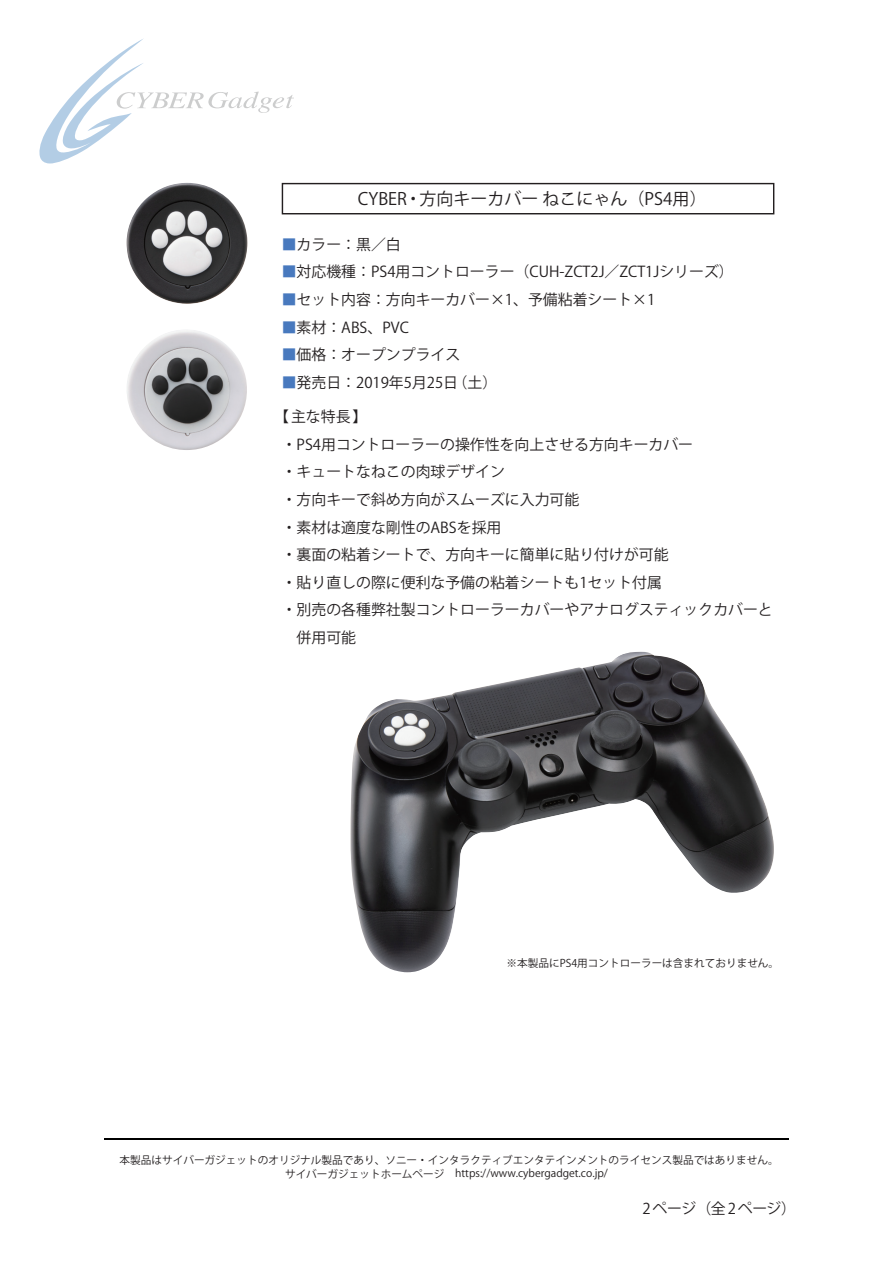
<style>
.page{position:relative;width:893px;height:1263px;background:#fff}
.page>*{position:absolute;margin:0;border:0;box-sizing:border-box;transform-origin:0 0}
.t1{font:16.95px "Koz Go Pr 6 N";color:#231f20}
.t2{font:14.85px "Koz Go Pr 6 N";color:#231f20}
.t3{font:10.65px/13.4px "Koz Go Pr 6 N";color:#231f20;text-align:center}
.s1{color:#4879be}
</style>
<div class="page">
<svg style="left:39px;top:39px;width:255px;height:125px"></svg>
<hr style="left:104px;top:1138px;width:685px;height:2px;background:#000">
<div style="left:282px;top:183px;width:492px;height:31px;border:1px solid #231f20"></div>
<img style="left:127px;top:330px;width:120px;height:120px">
<img style="left:126px;top:183px;width:121px;height:121px">
<img style="left:350px;top:652px;width:424px;height:320px">
<p class="t1" style="left:358px;top:189px;width:350px">CYBER・方向キーカバー ねこにゃん（PS4用）</p>
<p class="t2" style="left:282px;top:236px;width:121px"><span class="s1">■</span>カラー：黒／白</p>
<p class="t2" style="left:282px;top:264px;width:454px"><span class="s1">■</span>対応機種：PS4用コントローラー（CUH-ZCT2J／ZCT1Jシリーズ）</p>
<p class="t2" style="left:282px;top:291px;width:375px"><span class="s1">■</span>セット内容：方向キーカバー×1、予備粘着シート×1</p>
<p class="t2" style="left:282px;top:319px;width:129px"><span class="s1">■</span>素材：ABS、PVC</p>
<p class="t2" style="left:282px;top:346px;width:180px"><span class="s1">■</span>価格：オープンプライス</p>
<p class="t2" style="left:282px;top:374px;width:217px"><span class="s1">■</span>発売日：2019年5月25日（土）</p>
<p class="t2" style="left:274px;top:408px;width:95px">【主な特長】</p>
<p class="t2" style="left:282px;top:436px;width:413px">・PS4用コントローラーの操作性を向上させる方向キーカバー</p>
<p class="t2" style="left:282px;top:463px;width:225px">・キュートなねこの肉球デザイン</p>
<p class="t2" style="left:282px;top:491px;width:299px">・方向キーで斜め方向がスムーズに入力可能</p>
<p class="t2" style="left:282px;top:519px;width:221px">・素材は適度な剛性のABSを採用</p>
<p class="t2" style="left:282px;top:546px;width:388px">・裏面の粘着シートで、方向キーに簡単に貼り付けが可能</p>
<p class="t2" style="left:282px;top:574px;width:382px">・貼り直しの際に便利な予備の粘着シートも1セット付属</p>
<p class="t2" style="left:282px;top:602px;width:493px">・別売の各種弊社製コントローラーカバーやアナログスティックカバーと</p>
<p class="t2" style="left:297px;top:629px;width:61px">併用可能</p>
<p class="t3" style="left:507px;top:956px;width:274px">※本製品にPS4用コントローラーは含まれておりません。</p>
<p class="t3" style="left:120px;top:1153px;width:661px">本製品はサイバーガジェットのオリジナル製品であり、ソニー・インタラクティブエンタテインメントのライセンス製品ではありません。サイバーガジェットホームページ　https://www.cybergadget.co.jp/</p>
<p class="t2" style="left:642px;top:1200px;width:155px">2 ページ（全 2 ページ）</p>
</div>
